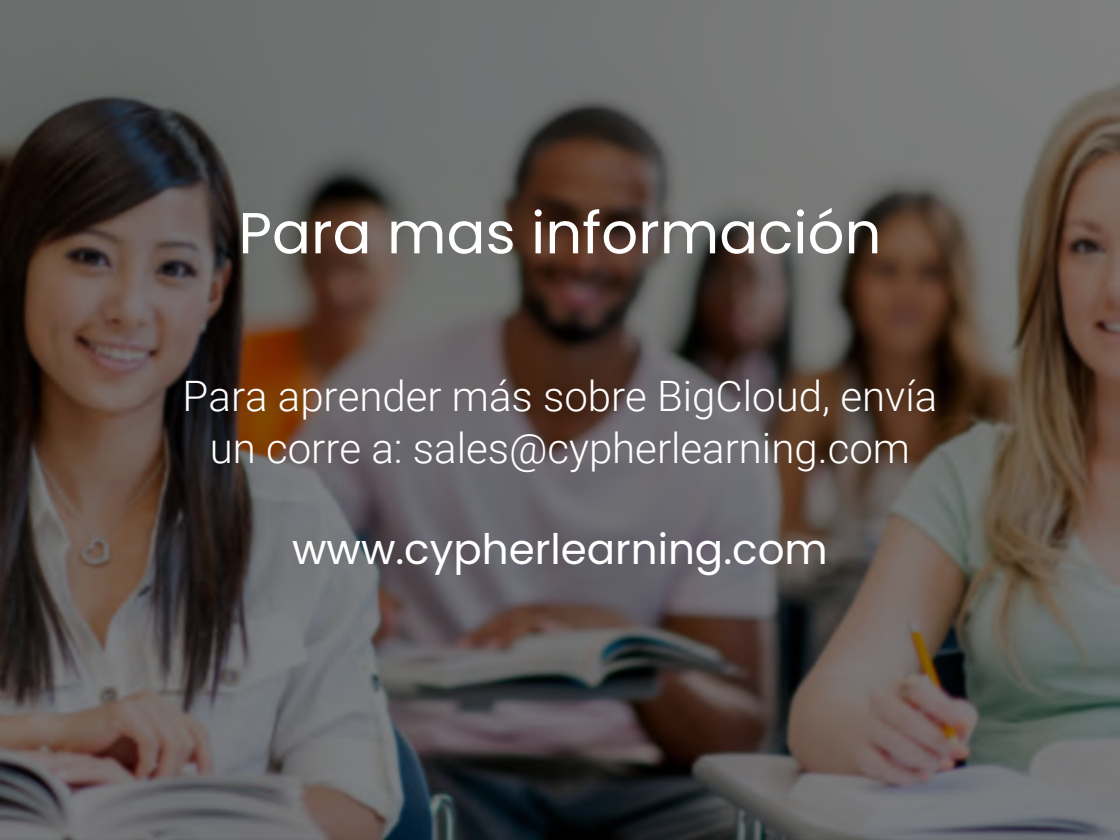
<style>
.page{position:relative;width:1120px;height:840px;background:#fff}
.page>*{position:absolute;margin:0;border:0;box-sizing:border-box;transform-origin:0 0}
.t1{font:57.75px "Poppins";color:#fff}
.t2{font:300 42px/52.5px "Roboto";color:#fff;text-align:center}
.t3{font:42px "Poppins";color:#fff}
</style>
<div class="page">
<img style="left:1px;top:0;width:1118px;height:839px">
<h1 class="t1" style="left:239px;top:200px;width:644px">Para mas información</h1>
<p class="t2" style="left:183px;top:368px;width:756px">Para aprender más sobre BigCloud, envía un corre a: sales@cypherlearning.com</p>
<p class="t3" style="left:292px;top:525px;width:537px">www.cypherlearning.com</p>
</div>
